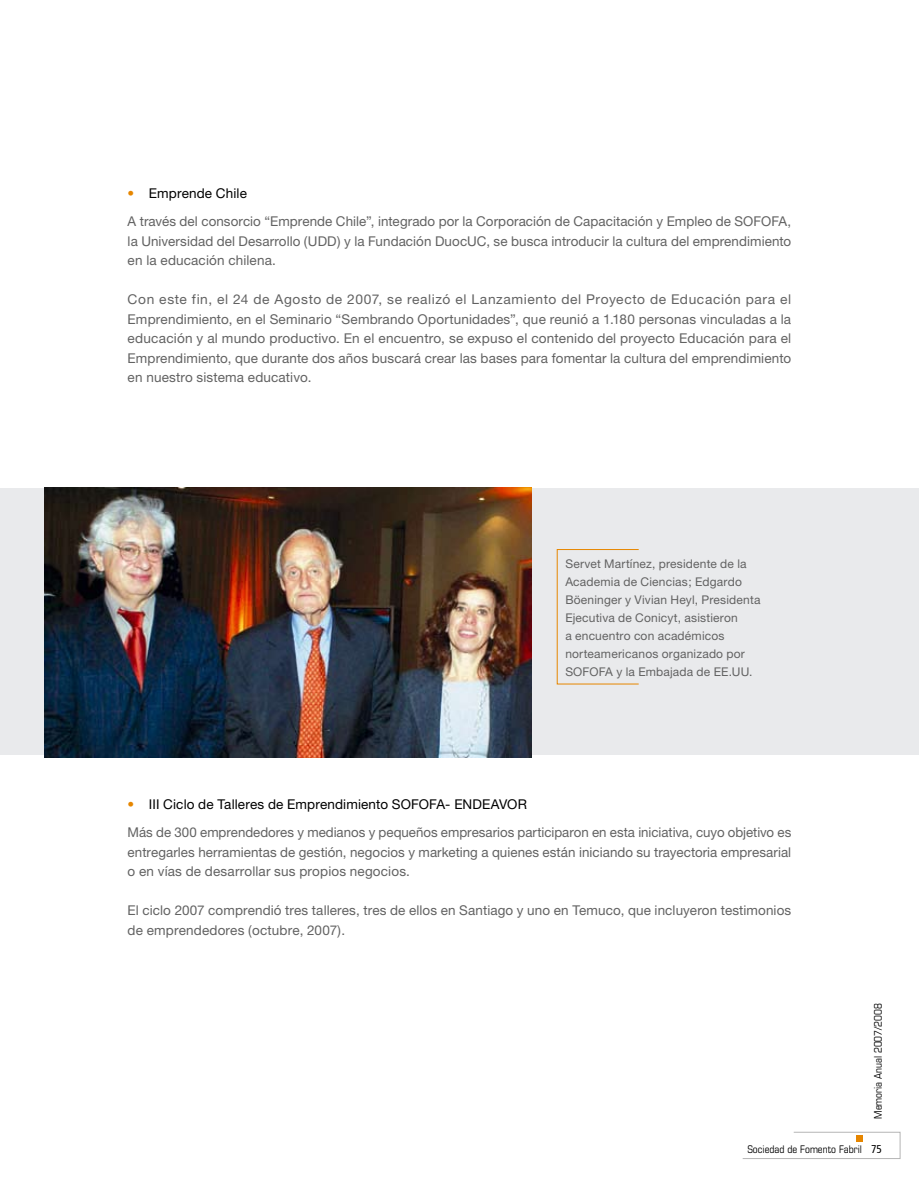
<style>
.page{position:relative;width:919px;height:1191px;background:#fff}
.page>*{position:absolute;margin:0;border:0;box-sizing:border-box;transform-origin:0 0}
.t1{font:13.5px/19.5px "Helvetica Neue";letter-spacing:.005em;color:#626262}
.t2{font:12px/18px "Helvetica Neue";letter-spacing:.015em;color:#626262}
.t3{font:condensed 11.25px "Frutiger";color:#000}
.t4{font:condensed 10.5px "Eurostile";color:#000}
.s1{color:#e68600}
.s2{color:#000}
</style>
<div class="page">
<svg style="left:742px;top:1131px;width:158px;height:28px"></svg>
<div style="left:0;top:488px;width:918px;height:266px;background:#e9eaec"></div>
<img style="left:44px;top:488px;width:487px;height:269px">
<p class="t1" style="left:128px;top:179px;width:665px;line-height:28px"><span class="s1">•</span> <span class="s2">Emprende Chile<br></span>A través del consorcio “Emprende Chile”, integrado por la Corporación de Capacitación y Empleo de SOFOFA,</p>
<p class="t1" style="left:128px;top:231px;width:665px">la Universidad del Desarrollo (UDD) y la Fundación DuocUC, se busca introducir la cultura del emprendimiento en la educación chilena.</p>
<p class="t1" style="left:128px;top:289px;width:665px;text-align:justify">Con este fin, el 24 de Agosto de 2007, se realizó el Lanzamiento del Proyecto de Educación para el Emprendimiento, en el Seminario “Sembrando Oportunidades”, que reunió a 1.180 personas vinculadas a la educación y al mundo productivo. En el encuentro, se expuso el contenido del proyecto Educación para el Emprendimiento, que durante dos años buscará crear las bases para fomentar la cultura del emprendimiento en nuestro sistema educativo.</p>
<p class="t2" style="left:565px;top:554px;width:196px">Servet Martínez, presidente de la<br>Academia de Ciencias; Edgardo<br>Böeninger y Vivian Heyl, Presidenta<br>Ejecutiva de Conicyt, asistieron<br>a encuentro con académicos norteamericanos organizado por<br>SOFOFA y la Embajada de EE.UU.</p>
<p class="t1" style="left:128px;top:790px;width:665px;line-height:28px"><span class="s1">•</span> <span class="s2">III Ciclo de Talleres de Emprendimiento SOFOFA- ENDEAVOR<br></span>Más de 300 emprendedores y medianos y pequeños empresarios participaron en esta iniciativa, cuyo objetivo es</p>
<p class="t1" style="left:128px;top:842px;width:665px">entregarles herramientas de gestión, negocios y marketing a quienes están iniciando su trayectoria empresarial o en vías de desarrollar sus propios negocios.</p>
<p class="t1" style="left:128px;top:900px;width:665px">El ciclo 2007 comprendió tres talleres, tres de ellos en Santiago y uno en Temuco, que incluyeron testimonios de emprendedores (octubre, 2007).</p>
<p class="t4" style="left:747px;top:1143px;width:116px">Sociedad de Fomento Fabril</p>
<p class="t4" style="left:871px;top:1118px;width:117px;rotate:-90deg">Memoria Anual 2007/2008</p>
<p class="t3" style="left:871px;top:1142px;width:12px">75</p>
</div>
